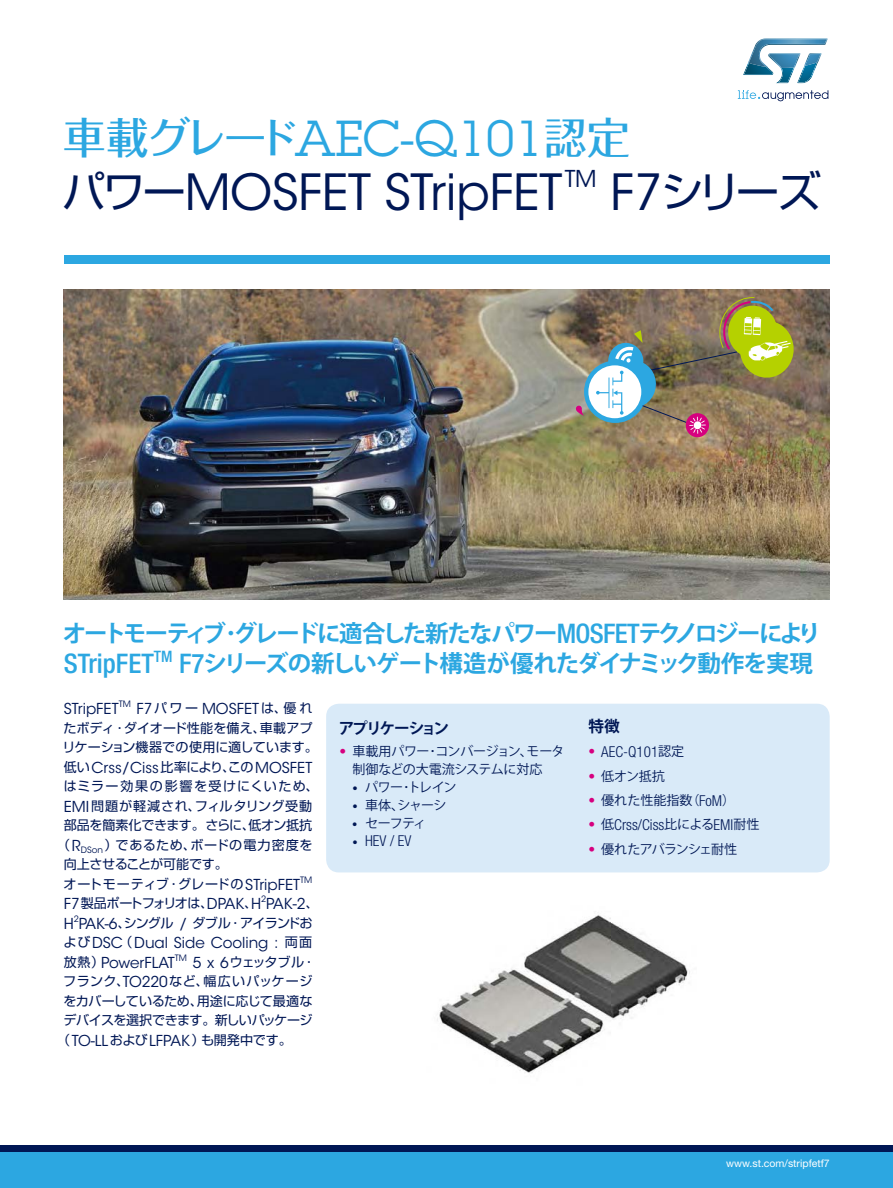
<style>
.page{position:relative;width:893px;height:1188px;background:#fff}
.page>*{position:absolute;margin:0;border:0;box-sizing:border-box;transform-origin:0 0}
.t1{font:49.5px "ITC Avant Garde Std";letter-spacing:-.01em;color:#001755}
.t2{font:43.05px "Folk Pro Medium 90 msp RKSJ H";letter-spacing:-.07em;color:#2ca7e1}
.t3{font:43.05px "Shin Go Pro Regular 90 msp RKSJ H";color:#001755}
.t4{font:23.55px/30px "Koz Go Pro Bold 90 msp RKSJ H";letter-spacing:-.09em;color:#2ca7e1}
.t5{font:23.1px "ITC Avant Garde Std";color:#001755}
.t6{font:15.6px "Koz Go Pro Bold 90 msp RKSJ H";letter-spacing:-.125em;color:#001755}
.t7{font:15px/19.5px "ITC Avant Garde Std";color:#001755}
.t8{font:300 condensed 15px "Helvetica Neue LT Std";color:#001755}
.t9{font:13.05px/19.5px "Shin Go Pro Regular 90 msp RKSJ H";letter-spacing:-.01em;color:#001755}
.t10{font:13.05px/18px "Koz Go Pro Regular 90 msp RKSJ H";letter-spacing:-.035em;color:#001755}
.t11{font:13.05px "Shin Go Pro Regular 90 msp RKSJ H";letter-spacing:-.075em;color:#001755}
.t12{font:13.05px "Shin Go Pro Regular 90 msp RKSJ H";letter-spacing:.05em;color:#001755}
.t13{font:13.05px "Shin Go Pro Regular 90 msp RKSJ H";letter-spacing:-.06em;color:#001755}
.t14{font:13.05px "Shin Go Pro Regular 90 msp RKSJ H";letter-spacing:.06em;color:#001755}
.t15{font:13.05px "Shin Go Pro Regular 90 msp RKSJ H";letter-spacing:.045em;color:#001755}
.t16{font:13.05px "Shin Go Pro Regular 90 msp RKSJ H";letter-spacing:.055em;color:#001755}
.t17{font:13.05px "Shin Go Pro Regular 90 msp RKSJ H";letter-spacing:-.04em;color:#001755}
.t18{font:13.05px "Shin Go Pro Regular 90 msp RKSJ H";letter-spacing:.105em;color:#001755}
.t19{font:13.05px "Shin Go Pro Regular 90 msp RKSJ H";letter-spacing:-.03em;color:#001755}
.t20{font:13.05px "Koz Go Pro Regular 90 msp RKSJ H";color:#001755}
.t21{font:10.5px "Helvetica Neue LT Std";color:#fff}
.s1{font-family:"Lubalin Graph Std";font-size:49.5px}
.s2{font-family:"Shin Go Pro Regular 90 msp RKSJ H";font-size:43.05px}
.s3{font-family:"ITC Avant Garde Std";font-size:49.5px}
.s4{font-family:"Helvetica Neue LT Std";font-weight:500;font-stretch:condensed;font-size:27px}
.s5{font-family:"Shin Go Pro Regular 90 msp RKSJ H";font-size:13.05px}
.s6{font-family:"ITC Avant Garde Std";font-size:15px}
.s7{font-family:"Helvetica Neue LT Std";font-weight:300;font-stretch:condensed;font-size:13.5px;color:#d6007f}
.s8{font-family:"Helvetica Neue LT Std";font-weight:300;font-stretch:condensed;font-size:10.5px}
.s9{font-size:10.5px}
.s10{font-size:13.5px;color:#d6007f}
.s11{font-family:"Koz Go Pro Regular 90 msp RKSJ H";font-weight:400;font-stretch:normal;font-size:13.05px}
.s12{font-family:"Helvetica Neue LT Std";font-weight:300;font-stretch:condensed;font-size:15px}
</style>
<div class="page">
<img style="left:64px;top:289px;width:765px;height:311px">
<div style="left:326px;top:704px;width:503px;height:168px;background:#d9eaf8;border-radius:13px"></div>
<div style="left:584px;top:361px;width:62px;height:62px;background:#2ca7e1;border-radius:50%"></div>
<svg style="left:575px;top:405px;width:9px;height:11px"></svg>
<div style="left:588px;top:365px;width:53px;height:53px;background:#fff;border-radius:50%"></div>
<svg style="left:596px;top:297px;width:201px;height:142px;background:#928b68"></svg>
<img style="left:437px;top:914px;width:253px;height:159px">
<div style="left:0;top:1145px;width:892px;height:43px;background:#2ca7e1"></div>
<div style="left:0;top:1145px;width:892px;height:7px;background:#001755"></div>
<svg style="left:737px;top:90px;width:91px;height:11px"></svg>
<svg style="left:743px;top:38px;width:85px;height:46px"></svg>
<div style="left:64px;top:255px;width:765px;height:9px;background:#2ca7e1"></div>
<h2 class="t2" style="left:63px;top:122px;width:568px">車載グレード<span class="s1">AEC-Q101</span>認定</h2>
<h1 class="t1" style="left:62px;top:172px;width:501px"><span class="s2">パワー</span>MOSFET STripFET</h1>
<h3 class="t5" style="left:564px;top:169px;width:33px">TM</h3>
<h2 class="t3" style="left:610px;top:176px;width:212px"><span class="s3">F7</span>シリーズ</h2>
<h3 class="t4" style="left:63px;top:621px;width:759px">オートモーティブ･グレードに適合した新たなパワー<span class="s4">MOSFET</span>テクノロジーにより<br><span class="s4">STripFET</span><sup>TM</sup> <span class="s4">F7</span>シリーズの新しいゲート構造が優れたダイナミック動作を実現</h3>
<p class="t7" style="left:64px;top:700px;width:250px">STripFET<sup>TM</sup> F7<span class="s5">パワー</span> MOSFET<span class="s5">は、優れ</span></p>
<p class="t9" style="left:63px;top:720px;width:257px">たボディ･ダイオード性能を備え、車載アプリケーション機器での使用に適しています。</p>
<p class="t7" style="left:64px;top:759px;width:250px"><span class="s5">低い</span>Crss/Ciss<span class="s5">比率により、この</span>MOSFET</p>
<p class="t18" style="left:64px;top:782px;width:256px">はミラー効果の影響を受けにくいため、</p>
<p class="t16" style="left:64px;top:801px;width:250px"><span class="s6">EMI</span>問題が軽減され、フィルタリング受動</p>
<p class="t9" style="left:64px;top:817px;width:250px">部品を簡素化できます。さらに、低オン抵抗</p>
<p class="t14" style="left:57px;top:840px;width:257px">（<span class="s6">R</span><sub>DSon</sub>）であるため、ボードの電力密度を</p>
<p class="t19" style="left:64px;top:860px;width:166px">向上させることが可能です。</p>
<p class="t12" style="left:63px;top:879px;width:250px">オートモーティブ･グレードの<span class="s6">STripFET</span><sup>TM</sup></p>
<p class="t11" style="left:64px;top:899px;width:256px"><span class="s6">F7</span>製品ポートフォリオは、<span class="s6">DPAK</span>、<span class="s6">H</span><sup>2</sup><span class="s6">PAK-2</span>、</p>
<p class="t13" style="left:64px;top:918px;width:250px"><span class="s6">H</span><sup>2</sup><span class="s6">PAK-6</span>、シングル <span class="s6">/</span> ダブル･アイランドお</p>
<p class="t7" style="left:63px;top:934px;width:250px"><span class="s5">よび</span>DSC<span class="s5">（</span>Dual Side Cooling : <span class="s5">両面放熱）</span>PowerFLAT<sup>TM</sup> 5 x 6<span class="s5">ウェッタブル･</span></p>
<p class="t15" style="left:63px;top:977px;width:251px">フランク、<span class="s6">TO220</span>など、幅広いパッケージ</p>
<p class="t9" style="left:63px;top:993px;width:250px">をカバーしているため、用途に応じて最適な</p>
<p class="t17" style="left:63px;top:1016px;width:251px">デバイスを選択できます。新しいパッケージ</p>
<p class="t9" style="left:57px;top:1032px;width:236px">（<span class="s6">TO-LL</span>および<span class="s6">LFPAK</span>）も開発中です。</p>
<p class="t6" style="left:338px;top:722px;width:112px">アプリケーション</p>
<p class="t10" style="left:352px;top:744px;width:214px;text-indent:-13px"><span class="s7">•</span> 車載用パワー･コンバージョン、モータ制御などの大電流システムに対応</p>
<p class="t10" style="left:352px;top:780px;width:106px"><span class="s8">•</span> パワー･トレイン</p>
<p class="t10" style="left:352px;top:798px;width:96px"><span class="s8">•</span> 車体、シャーシ</p>
<p class="t10" style="left:352px;top:816px;width:75px"><span class="s8">•</span> セーフティ</p>
<p class="t8" style="left:352px;top:833px;width:61px"><span class="s9">•</span> HEV / EV</p>
<p class="t6" style="left:588px;top:720px;width:33px">特徴</p>
<p class="t8" style="left:588px;top:743px;width:97px"><span class="s10">•</span> AEC-Q101<span class="s11">認定</span></p>
<p class="t10" style="left:588px;top:769px;width:78px"><span class="s7">•</span> 低オン抵抗</p>
<p class="t20" style="left:588px;top:795px;width:148px"><span class="s7">•</span> 優れた性能指数（<span class="s12">FoM</span>）</p>
<p class="t8" style="left:588px;top:816px;width:172px"><span class="s10">•</span> <span class="s11">低</span>Crss/Ciss<span class="s11">比による</span>EMI<span class="s11">耐性</span></p>
<p class="t10" style="left:588px;top:842px;width:150px"><span class="s7">•</span> 優れたアバランシェ耐性</p>
<p class="t21" style="left:726px;top:1157px;width:105px">www.st.com/stripfetf7</p>
</div>
